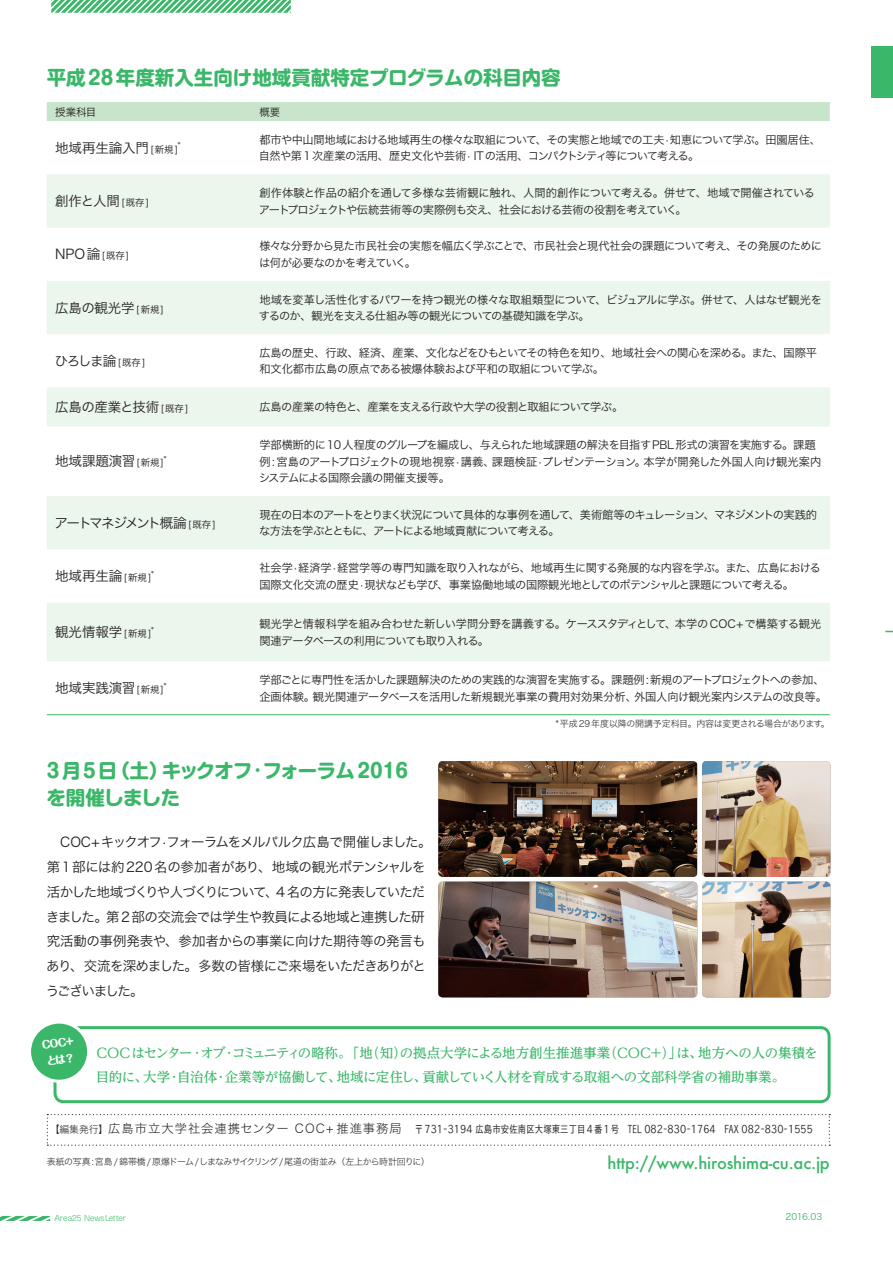
<style>
.page{position:relative;width:893px;height:1263px;background:#fff}
.page>*{position:absolute;margin:0;border:0;box-sizing:border-box;transform-origin:0 0}
.t1{font:700 19.5px/27px "Shin M Go Pr 6 N";color:#3bb769}
.t2{font:500 16.5px "Futura";letter-spacing:-.01em;color:#3bb769}
.t3{font:13.5px/24.8px "Hira Kaku Std N W3";letter-spacing:-.045em;color:#231f20}
.t4{font:500 13.5px/24px "Reim Ytwz Pr 6 N";letter-spacing:-.015em;color:#3bb769}
.t5{font:13.5px "Hira Kaku Std N W3";letter-spacing:-.11em;color:#231f20}
.t6{font:13.5px "Hira Kaku Std N W3";letter-spacing:-.01em;color:#231f20}
.t7{font:11.25px/16.5px "Hira Kaku Std N W3";letter-spacing:-.04em;color:#231f20}
.t8{font:11.25px/16.5px "Hira Kaku Std N W3";letter-spacing:-.08em;color:#231f20}
.t9{font:10.5px "TB Go Std L C8";letter-spacing:.01em;color:#231f20;scale:.8 1}
.t10{font:800 10.5px/16.5px "Maru Fo Pro";color:#fff}
.t11{font:10.5px "Hira Kaku Std N W3";letter-spacing:-.01em;color:#231f20}
.t12{font:9px "Hira Kaku Std N W2";letter-spacing:-.045em;color:#231f20}
.t13{font:9px "Hira Kaku Std N W3";letter-spacing:-.03em;color:#3bb769}
.t14{font:7.8px "Hira Kaku Std N W3";color:#231f20}
.t15{font:300 7.5px "Shin M Go Pr 6 N";letter-spacing:-.02em;color:#3bb769}
.s1{font-size:9.45px}
.s2{font-family:"Hira Kaku Std N W2";font-size:9.9px}
.s3{font-family:"Hira Kaku Std N W2";font-size:12.3px}
.s4{font-family:"TB Go Std L C6"}
</style>
<div class="page">
<svg style="left:0;top:1216px;width:50px;height:5px"></svg>
<div style="left:54px;top:1026px;width:777px;height:77px;border:3px solid #3bb769;border-radius:9px"></div>
<svg style="left:47px;top:1114px;width:783px;height:32px"></svg>
<div style="left:871px;top:47px;width:22px;height:51px;background:#3bb769"></div>
<svg style="left:51px;top:0;width:240px;height:13px;background:#7ecf9c"></svg>
<div style="left:47px;top:102px;width:783px;height:19px;background:#c8e5cc"></div>
<svg style="left:47px;top:174px;width:783px;height:487px;fill:#ebf6ed"></svg>
<hr style="left:47px;top:714px;width:204px;height:1px;background:#3bb769">
<hr style="left:251px;top:714px;width:579px;height:1px;background:#3bb769">
<div style="left:30px;top:1022px;width:59px;height:59px;background:#3bb769;border-radius:50%"></div>
<div style="left:28px;top:1020px;width:62px;height:63px;border:3px solid #fff;border-radius:50%"></div>
<img style="left:438px;top:761px;width:259px;height:116px">
<img style="left:702px;top:761px;width:128px;height:116px">
<img style="left:438px;top:882px;width:259px;height:115px">
<img style="left:702px;top:882px;width:128px;height:115px">
<h1 class="t1" style="left:47px;top:63px;width:516px">平成28年度新入生向け地域貢献特定プログラムの科目内容</h1>
<p class="t11" style="left:55px;top:104px;width:43px">授業科目</p>
<p class="t11" style="left:259px;top:104px;width:22px">概要</p>
<p class="t6" style="left:55px;top:138px;width:124px">地域再生論入門 <span class="s1">[新規]</span></p>
<p class="t14" style="left:178px;top:140px;width:4px">*</p>
<p class="t7" style="left:259px;top:131px;width:564px">都市や中山間地域における地域再生の様々な取組について、その実態と地域での工夫 · 知恵について学ぶ。田園居住、自然や第 1 次産業の活用、歴史文化や芸術 · ITの活用、コンパクトシティ等について考える。</p>
<p class="t3" style="left:55px;top:188px;width:95px">創作と人間 <span class="s1">[既存]</span></p>
<p class="t7" style="left:259px;top:184px;width:558px">創作体験と作品の紹介を通して多様な芸術観に触れ、人間的創作について考える。併せて、地域で開催されているアートプロジェクトや伝統芸術等の実際例も交え、社会における芸術の役割を考えていく。</p>
<p class="t3" style="left:55px;top:242px;width:75px">NPO論<span class="s1">[既存]</span></p>
<p class="t7" style="left:259px;top:238px;width:564px">様々な分野から見た市民社会の実態を幅広く学ぶことで、市民社会と現代社会の課題について考え、その発展のためには何が必要なのかを考えていく。</p>
<p class="t3" style="left:55px;top:295px;width:110px">広島の観光学 <span class="s1">[新規]</span></p>
<p class="t7" style="left:259px;top:291px;width:564px">地域を変革し活性化するパワーを持つ観光の様々な取組類型について、ビジュアルに学ぶ。併せて、人はなぜ観光をするのか、観光を支える仕組み等の観光についての基礎知識を学ぶ。</p>
<p class="t3" style="left:55px;top:348px;width:92px">ひろしま論 <span class="s1">[既存]</span></p>
<p class="t7" style="left:259px;top:344px;width:559px">広島の歴史、行政、経済、産業、文化などをひもといてその特色を知り、地域社会への関心を深める。また、国際平和文化都市広島の原点である被爆体験および平和の取組について学ぶ。</p>
<p class="t3" style="left:55px;top:394px;width:135px">広島の産業と技術 <span class="s1">[既存]</span></p>
<p class="t7" style="left:259px;top:399px;width:365px">広島の産業の特色と、産業を支える行政や大学の役割と取組について学ぶ。</p>
<p class="t3" style="left:55px;top:449px;width:110px">地域課題演習<span class="s1">[新規]</span></p>
<p class="t14" style="left:164px;top:453px;width:4px">*</p>
<p class="t7" style="left:259px;top:436px;width:564px">学部横断的に10 人程度のグループを編成し、与えられた地域課題の解決を目指すPBL 形式の演習を実施する。課題例 : 宮島のアートプロジェクトの現地視察 · 講義、課題検証 ·プレゼンテーション。本学が開発した外国人向け観光案内システムによる国際会議の開催支援等。</p>
<p class="t5" style="left:55px;top:513px;width:163px">アートマネジメント概論 <span class="s1">[ 既存 ]</span></p>
<p class="t8" style="left:259px;top:506px;width:559px">現在の日本のアートをとりまく状況について具体的な事例を通して、美術館等のキュレーション、マネジメントの実践的な方法を学ぶとともに、アートによる地域貢献について考える。</p>
<p class="t3" style="left:55px;top:564px;width:98px">地域再生論 <span class="s1">[新規]</span></p>
<p class="t14" style="left:151px;top:568px;width:4px">*</p>
<p class="t7" style="left:259px;top:559px;width:563px">社会学·経済学·経営学等の専門知識を取り入れながら、地域再生に関する発展的な内容を学ぶ。また、広島における国際文化交流の歴史 · 現状なども学び、事業協働地域の国際観光地としてのポテンシャルと課題について考える。</p>
<p class="t3" style="left:55px;top:620px;width:98px">観光情報学 <span class="s1">[新規]</span></p>
<p class="t14" style="left:151px;top:624px;width:4px">*</p>
<p class="t7" style="left:259px;top:615px;width:563px">観光学と情報科学を組み合わせた新しい学問分野を講義する。ケーススタディとして、本学のCOC+で構築する観光関連データベースの利用についても取り入れる。</p>
<p class="t3" style="left:55px;top:676px;width:110px">地域実践演習<span class="s1">[新規]</span></p>
<p class="t14" style="left:164px;top:680px;width:4px">*</p>
<p class="t7" style="left:259px;top:671px;width:569px">学部ごとに専門性を活かした課題解決のための実践的な演習を実施する。課題例 : 新規のアートプロジェクトへの参加、企画体験。観光関連データベースを活用した新規観光事業の費用対効果分析、外国人向け観光案内システムの改良等。</p>
<h1 class="t1" style="left:47px;top:756px;width:363px">3月5日（土）キックオフ·フォーラム2016を開催しました</h1>
<p class="t3" style="left:46px;top:830px;width:387px;text-indent:14px">COC+キックオフ·フォーラムをメルパルク広島で開催しました。第1部には約220名の参加者があり、地域の観光ポテンシャルを活かした地域づくりや人づくりについて、4 名の方に発表していただきました。第 2 部の交流会では学生や教員による地域と連携した研究活動の事例発表や、参加者からの事業に向けた期待等の発言もあり、交流を深めました。多数の皆様にご来場をいただきありがとうございました。</p>
<p class="t12" style="left:556px;top:717px;width:276px">*平成29年度以降の開講予定科目。内容は変更される場合があります。</p>
<p class="t10" style="left:41px;top:1036px;width:34px;rotate:-8deg">COC+とは?</p>
<p class="t4" style="left:96px;top:1040px;width:723px">COCはセンター ·オブ ·コミュニティの略称。「地（知）の拠点大学による地方創生推進事業（COC+）」は、地方への人の集積を目的に、大学 ·自治体 ·企業等が協働して、地域に定住し、貢献していく人材を育成する取組への文部科学省の補助事業。</p>
<p class="t9" style="left:50px;top:1120px;width:955px"><span class="s2">【編集発行】</span><span class="s3">広島市立大学社会連携センター COC+ 推進事務局</span> 〒731-3194 広島市安佐南区大塚東三丁目4番1号　<span class="s4">TEL</span> 082-830-1764　<span class="s4">FAX</span> 082-830-1555</p>
<h2 class="t2" style="left:607px;top:1151px;width:224px">http://www.hiroshima-cu.ac.jp</h2>
<p class="t12" style="left:47px;top:1155px;width:385px">表紙の写真 : 宮島 / 錦帯橋 / 原爆ドーム/しまなみサイクリング/ 尾道の街並み（左上から時計回りに）</p>
<p class="t15" style="left:54px;top:1212px;width:73px">Area25 NewsLetter</p>
<p class="t13" style="left:786px;top:1210px;width:38px">2016.03</p>
</div>
